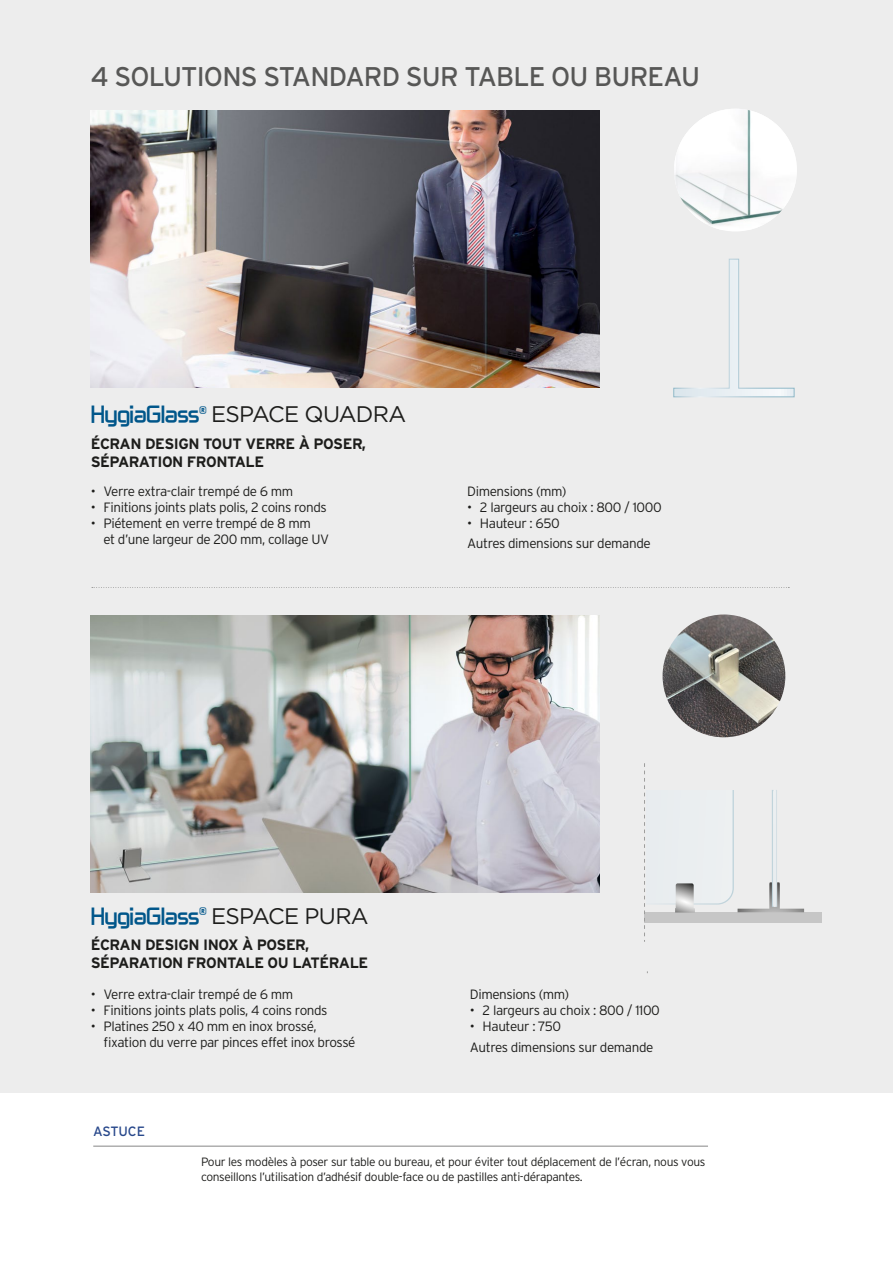
<style>
.page{position:relative;width:893px;height:1263px;background:#fff}
.page>*{position:absolute;margin:0;border:0;box-sizing:border-box;transform-origin:0 0}
.t1{font:27px "Interstate";letter-spacing:-.03em;color:#575756}
.t2{font:22.5px "Gotham";letter-spacing:-.03em;color:#1d1d1b}
.t3{font:700 19.5px "Zekton";letter-spacing:-.03em;color:#00568a}
.t4{font:700 15px/18px "Interstate";letter-spacing:-.03em;color:#1d1d1b}
.t5{font:300 13.5px/16.2px "Interstate";letter-spacing:-.03em;color:#1d1d1b}
.t6{font:13.5px "Interstate";letter-spacing:-.01em;color:#28488b}
.t7{font:300 12px/14.4px "Interstate";letter-spacing:-.03em;color:#1d1d1b}
.s1{font-family:"Zekton";font-weight:700;font-size:19.5px;color:#00568a}
.s2{font-family:"Gotham";font-weight:400;font-size:22.5px;color:#1d1d1b}
</style>
<div class="page">
<div style="left:0;top:0;width:893px;height:1093px;background:#ededed"></div>
<svg style="left:92px;top:587px;width:697px;height:1px"></svg>
<img style="left:91px;top:111px;width:509px;height:276px">
<img style="left:91px;top:616px;width:509px;height:277px">
<svg style="left:673px;top:258px;width:122px;height:140px"></svg>
<div style="left:644px;top:912px;width:177px;height:11px;background:#c6c6c6"></div>
<svg style="left:644px;top:764px;width:160px;height:178px"></svg>
<hr style="left:772px;top:790px;width:4px;height:116px;background:#eaeef0">
<div style="left:772px;top:790px;width:5px;height:117px;border:1px solid #fff"></div>
<img style="left:674px;top:109px;width:123px;height:121px">
<img style="left:663px;top:614px;width:122px;height:123px;border-radius:61px">
<hr style="left:93px;top:1146px;width:615px;height:1px;background:#878787">
<h1 class="t1" style="left:91px;top:61px;width:611px">4 SOLUTIONS STANDARD SUR TABLE OU BUREAU</h1>
<h2 class="t2" style="left:91px;top:400px;width:317px"><span class="s1">HygiaGlass</span><sup>®</sup> ESPACE QUADRA</h2>
<p class="t4" style="left:91px;top:434px;width:277px">ÉCRAN DESIGN TOUT VERRE À POSER,<br>SÉPARATION FRONTALE</p>
<p class="t5" style="left:91px;top:483px;width:204px">• Verre extra-clair trempé de 6 mm</p>
<p class="t5" style="left:91px;top:499px;width:238px">• Finitions joints plats polis, 2 coins ronds</p>
<p class="t5" style="left:103px;top:515px;width:227px;text-indent:-13px">• Piétement en verre trempé de 8 mm<br>et d’une largeur de 200 mm, collage UV</p>
<p class="t5" style="left:467px;top:483px;width:101px">Dimensions (mm)</p>
<p class="t5" style="left:467px;top:499px;width:196px">• 2 largeurs au choix : 800 / 1000</p>
<p class="t5" style="left:467px;top:513px;width:185px;line-height:20.4px">• Hauteur : 650<br>Autres dimensions sur demande</p>
<h3 class="t3" style="left:91px;top:901px;width:279px">HygiaGlass<sup>®</sup> <span class="s2">ESPACE PURA</span></h3>
<p class="t4" style="left:91px;top:936px;width:279px">ÉCRAN DESIGN INOX À POSER,<br>SÉPARATION FRONTALE OU LATÉRALE</p>
<p class="t5" style="left:91px;top:986px;width:204px">• Verre extra-clair trempé de 6 mm</p>
<p class="t5" style="left:91px;top:1002px;width:238px">• Finitions joints plats polis, 4 coins ronds</p>
<p class="t5" style="left:103px;top:1018px;width:254px;text-indent:-13px">• Platines 250 x 40 mm en inox brossé, fixation du verre par pinces effet inox brossé</p>
<p class="t6" style="left:93px;top:1124px;width:53px">ASTUCE</p>
<p class="t5" style="left:470px;top:986px;width:101px">Dimensions (mm)</p>
<p class="t5" style="left:470px;top:1002px;width:192px">• 2 largeurs au choix : 800 / 1100</p>
<p class="t5" style="left:470px;top:1016px;width:185px;line-height:20.4px">• Hauteur : 750<br>Autres dimensions sur demande</p>
<p class="t7" style="left:201px;top:1155px;width:506px">Pour les modèles à poser sur table ou bureau, et pour éviter tout déplacement de l’écran, nous vous conseillons l’utilisation d’adhésif double-face ou de pastilles anti-dérapantes.</p>
</div>
